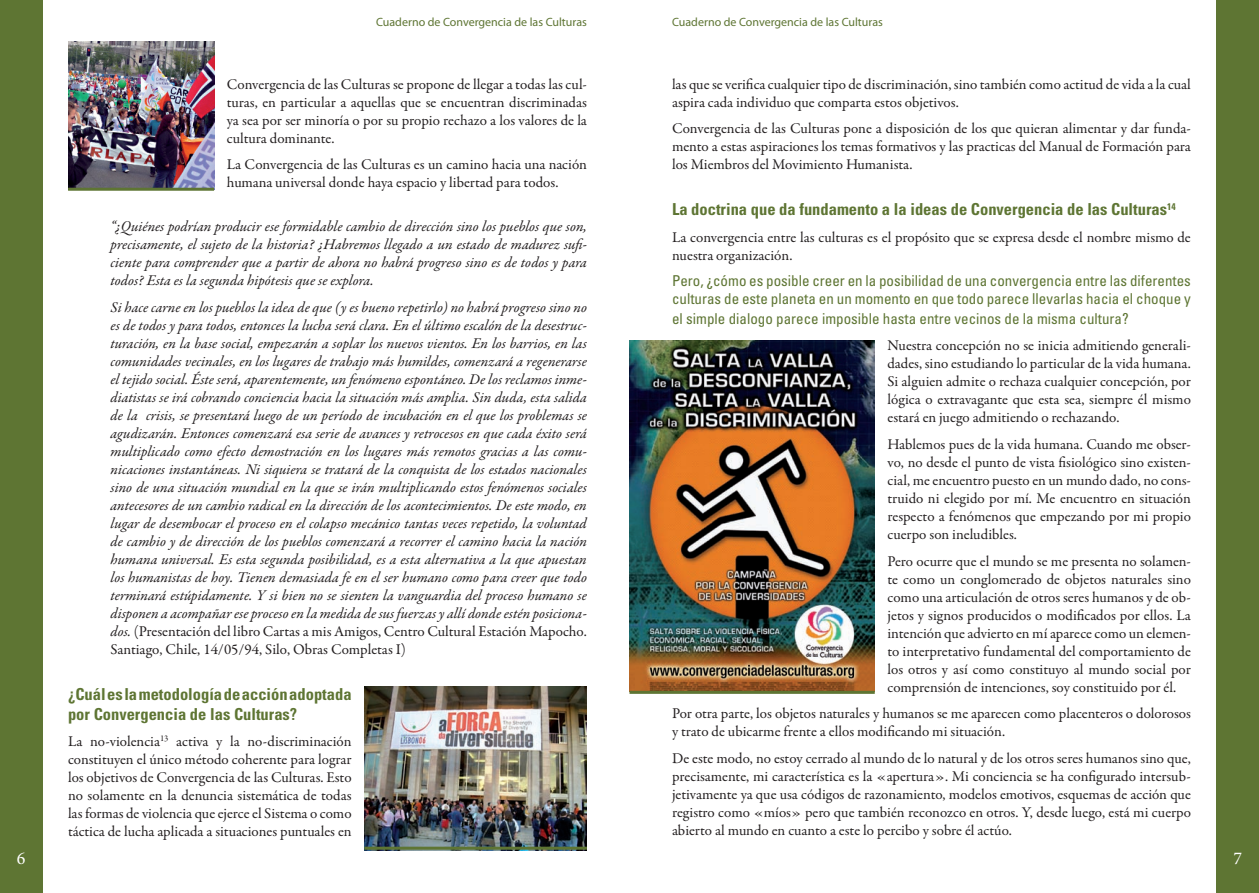
<style>
.page{position:relative;width:1259px;height:893px;background:#fff}
.page>*{position:absolute;margin:0;border:0;box-sizing:border-box;transform-origin:0 0}
.t1{font:18px "Minion Pro";color:#fff}
.Estilo_de_párrafo_1{font:700 condensed 16.5px/19.8px "Univers";color:#5e7533}
.Estilo_de_párrafo_1-2{font:15px/18px "Garamond Premr Pro";color:#231f20;text-align:justify}
.Estilo_de_párrafo_2{font:italic 15px/18px "Garamond Premr Pro";color:#231f20;text-align:justify}
.Estilo_de_párrafo_1-3{font:condensed 15px/18px "Univers";color:#5e7533}
.t2{font:12px "Myriad Pro";color:#5e7533}
.s1{font-style:normal}
</style>
<div class="page">
<div style="left:0;top:0;width:43px;height:893px;background:#5e7533"></div>
<div style="left:1216px;top:0;width:43px;height:893px;background:#5e7533"></div>
<img style="left:629px;top:340px;width:245px;height:351px">
<img style="left:68px;top:41px;width:146px;height:147px">
<img style="left:364px;top:687px;width:223px;height:160px">
<hr style="left:68px;top:188px;width:146px;height:3px;background:#5e7533">
<hr style="left:364px;top:847px;width:223px;height:3px;background:#5e7533">
<hr style="left:629px;top:691px;width:245px;height:3px;background:#5e7533">
<p class="t2" style="left:376px;top:15px;width:212px">Cuaderno de Convergencia de las Culturas</p>
<p class="t2" style="left:672px;top:15px;width:212px">Cuaderno de Convergencia de las Culturas</p>
<p class="Estilo_de_párrafo_1-2" style="left:227px;top:75px;width:362px">Convergencia de las Culturas se propone de llegar a todas las cul&shy;turas, en particular a aquellas que se encuentran discriminadas ya sea por ser minoría o por su propio rechazo a los valores de la cultura dominante.</p>
<p class="Estilo_de_párrafo_1-2" style="left:227px;top:156px;width:362px">La Convergencia de las Culturas es un camino hacia una nación humana universal donde haya espacio y libertad para todos.</p>
<p class="Estilo_de_párrafo_2" style="left:111px;top:218px;width:478px">“¿Quiénes podrían producir ese formidable cambio de dirección sino los pueblos que son, precisamente, el sujeto de la historia? ¿Habremos llegado a un estado de madurez sufi&shy;ciente para comprender que a partir de ahora no habrá progreso sino es de todos y para todos? Esta es la segunda hipótesis que se explora.</p>
<p class="Estilo_de_párrafo_2" style="left:111px;top:299px;width:478px">Si hace carne en los pueblos la idea de que (y es bueno repetirlo) no habrá progreso sino no es de todos y para todos, entonces la lucha será clara. En el último escalón de la desestruc&shy;turación, en la base social, empezarán a soplar los nuevos vientos. En los barrios, en las comunidades vecinales, en los lugares de trabajo más humildes, comenzará a regenerarse el tejido social. Éste será, aparentemente, un fenómeno espontáneo. De los reclamos inme&shy;diatistas se irá cobrando conciencia hacia la situación más amplia. Sin duda, esta salida de la crisis, se presentará luego de un período de incubación en el que los problemas se agudizarán. Entonces comenzará esa serie de avances y retrocesos en que cada éxito será multiplicado como efecto demostración en los lugares más remotos gracias a las comu&shy;nicaciones instantáneas. Ni siquiera se tratará de la conquista de los estados nacionales sino de una situación mundial en la que se irán multiplicando estos fenómenos sociales antecesores de un cambio radical en la dirección de los acontecimientos. De este modo, en lugar de desembocar el proceso en el colapso mecánico tantas veces repetido, la voluntad de cambio y de dirección de los pueblos comenzará a recorrer el camino hacia la nación humana universal. Es esta segunda posibilidad, es a esta alternativa a la que apuestan los humanistas de hoy. Tienen demasiada fe en el ser humano como para creer que todo terminará estúpidamente. Y si bien no se sienten la vanguardia del proceso humano se disponen a acompañar ese proceso en la medida de sus fuerzas y allí donde estén posiciona&shy;dos. <span class="s1">(Presentación del libro Cartas a mis Amigos, Centro Cultural Estación Mapocho.<br>Santiago, Chile, 14/05/94, Silo, Obras Completas I)</span></p>
<p class="Estilo_de_párrafo_1" style="left:68px;top:684px;width:285px">¿Cuál es la metodología de acción adoptada por Convergencia de las Culturas?</p>
<p class="Estilo_de_párrafo_1-2" style="left:68px;top:733px;width:285px">La no-violencia<sup>13</sup> activa y la no-discriminación constituyen el único método coherente para lograr los objetivos de Convergencia de las Culturas. Esto no solamente en la denuncia sistemática de todas las formas de violencia que ejerce el Sistema o como táctica de lucha aplicada a situaciones puntuales en</p>
<p class="Estilo_de_párrafo_1-2" style="left:672px;top:75px;width:520px">las que se verifica cualquier tipo de discriminación, sino también como actitud de vida a la cual aspira cada individuo que comparta estos objetivos.</p>
<p class="Estilo_de_párrafo_1-2" style="left:672px;top:120px;width:520px">Convergencia de las Culturas pone a disposición de los que quieran alimentar y dar funda&shy;mento a estas aspiraciones los temas formativos y las practicas del Manual de Formación para los Miembros del Movimiento Humanista.</p>
<p class="Estilo_de_párrafo_1" style="left:672px;top:199px;width:505px">La doctrina que da fundamento a la ideas de Convergencia de las Culturas<sup>14</sup></p>
<p class="Estilo_de_párrafo_1-2" style="left:672px;top:228px;width:520px">La convergencia entre las culturas es el propósito que se expresa desde el nombre mismo de nuestra organización.</p>
<p class="Estilo_de_párrafo_1-3" style="left:672px;top:272px;width:520px">Pero, ¿cómo es posible creer en la posibilidad de una convergencia entre las diferentes culturas de este planeta en un momento en que todo parece llevarlas hacia el choque y</p>
<p class="Estilo_de_párrafo_1-3" style="left:672px;top:309px;width:458px">el simple dialogo parece imposible hasta entre vecinos de la misma cultura?</p>
<p class="Estilo_de_párrafo_1-2" style="left:887px;top:337px;width:305px">Nuestra concepción no se inicia admitiendo generali&shy;dades, sino estudiando lo particular de la vida humana.<br>Si alguien admite o rechaza cualquier concepción, por lógica o extravagante que esta sea, siempre él mismo estará en juego admitiendo o rechazando.</p>
<p class="Estilo_de_párrafo_1-2" style="left:887px;top:436px;width:305px">Hablemos pues de la vida humana. Cuando me obser&shy;vo, no desde el punto de vista fisiológico sino existen&shy;cial, me encuentro puesto en un mundo dado, no cons&shy;truido ni elegido por mí. Me encuentro en situación respecto a fenómenos que empezando por mi propio cuerpo son ineludibles.</p>
<p class="Estilo_de_párrafo_1-2" style="left:887px;top:552px;width:305px">Pero ocurre que el mundo se me presenta no solamen&shy;te como un conglomerado de objetos naturales sino como una articulación de otros seres humanos y de ob&shy;jetos y signos producidos o modificados por ellos. La intención que advierto en mí aparece como un elemen&shy;to interpretativo fundamental del comportamiento de los otros y así como constituyo al mundo social por comprensión de intenciones, soy constituido por él.</p>
<p class="Estilo_de_párrafo_1-2" style="left:672px;top:705px;width:520px">Por otra parte, los objetos naturales y humanos se me aparecen como placenteros o dolorosos y trato de ubicarme frente a ellos modificando mi situación.</p>
<p class="Estilo_de_párrafo_1-2" style="left:672px;top:749px;width:520px">De este modo, no estoy cerrado al mundo de lo natural y de los otros seres humanos sino que, precisamente, mi característica es la «apertura». Mi conciencia se ha configurado intersub&shy;jetivamente ya que usa códigos de razonamiento, modelos emotivos, esquemas de acción que registro como «míos» pero que también reconozco en otros. Y, desde luego, está mi cuerpo abierto al mundo en cuanto a este lo percibo y sobre él actúo.</p>
<p class="t1" style="left:17px;top:846px;width:10px">6</p>
<p class="t1" style="left:1233px;top:846px;width:10px">7</p>
</div>
